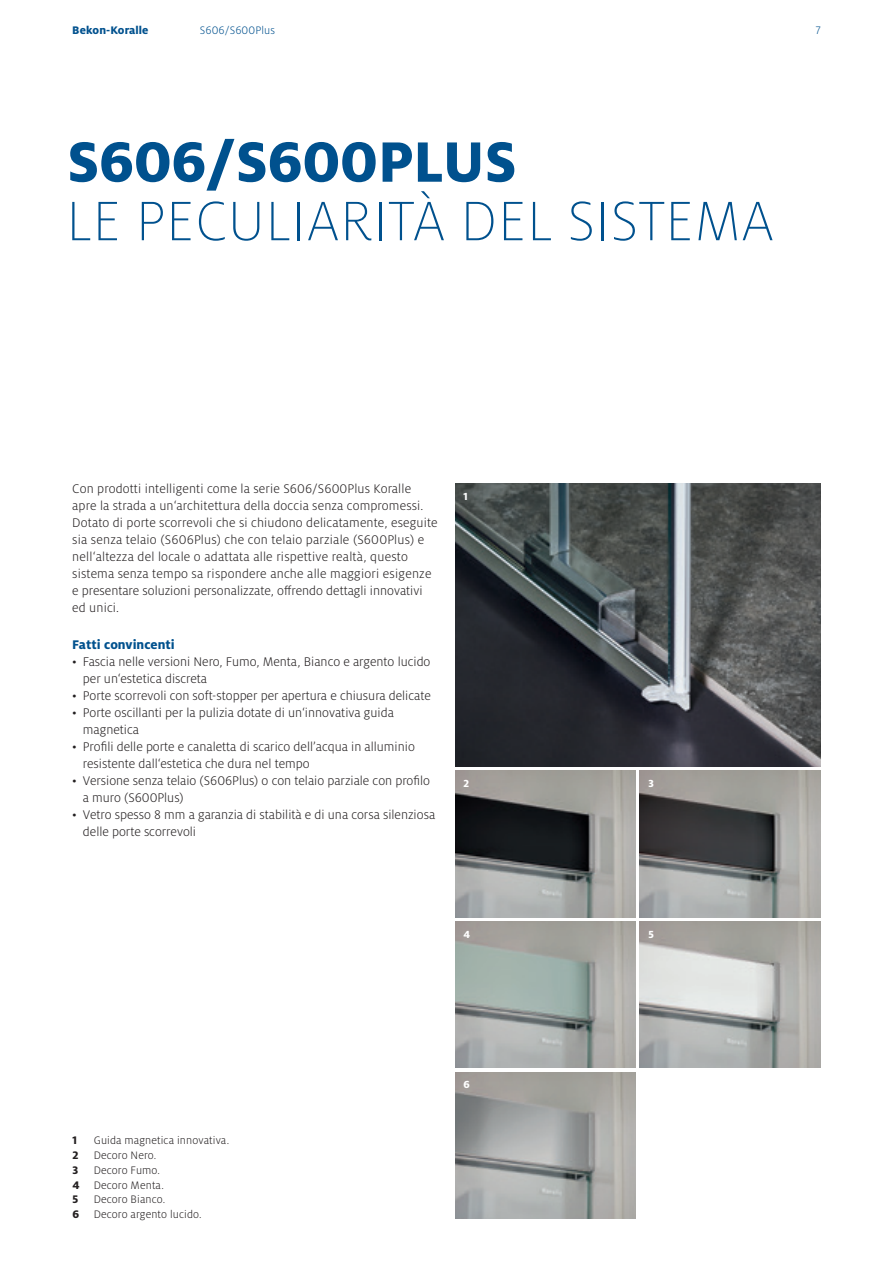
<style>
.page{position:relative;width:893px;height:1263px;background:#fff}
.page>*{position:absolute;margin:0;border:0;box-sizing:border-box;transform-origin:0 0}
.t1{font:800 63px "Milo OT";letter-spacing:-.005em;color:#00518e}
.t2{font:300 expanded 61.5px "Milo OT";letter-spacing:.01em;color:#00518e}
.t3{font:300 13.8px/17px "Milo OT";color:#231f20}
.t4{font:800 13.8px "Milo OT";color:#00518e}
.t5{font:800 12.15px "Milo OT";letter-spacing:.01em;color:#00518e}
.t6{font:800 12.15px "Milo OT";color:#231f20}
.t7{font:300 12px/14.9px "Milo OT";letter-spacing:.01em;color:#231f20}
.t8{font:300 12px "Milo OT";letter-spacing:.01em;color:#00518e}
.t9{font:800 11.4px "Milo OT";color:#fff}
.s1{font-weight:800;font-size:12.15px}
</style>
<div class="page">
<img style="left:455px;top:771px;width:181px;height:146px">
<img style="left:455px;top:1072px;width:181px;height:146px">
<img style="left:640px;top:921px;width:181px;height:146px">
<img style="left:640px;top:771px;width:181px;height:146px">
<img style="left:455px;top:921px;width:181px;height:146px">
<img style="left:455px;top:484px;width:366px;height:283px">
<p class="t5" style="left:72px;top:23px;width:78px">Bekon-Koralle</p>
<p class="t8" style="left:200px;top:24px;width:77px">S606/S600Plus</p>
<p class="t8" style="left:816px;top:24px;width:6px">7</p>
<h1 class="t1" style="left:67px;top:126px;width:451px">S606/S600PLUS</h1>
<h2 class="t2" style="left:66px;top:188px;width:709px">LE PECULIARITÀ DEL SISTEMA</h2>
<p class="t3" style="left:72px;top:481px;width:367px">Con prodotti intelligenti come la serie S606/S600Plus Koralle apre la strada a un‘architettura della doccia senza compromessi.<br>Dotato di porte scorrevoli che si chiudono delicatamente, eseguite sia senza telaio (S606Plus) che con telaio parziale (S600Plus) e nell‘altezza del locale o adattata alle rispettive realtà, questo sistema senza tempo sa rispondere anche alle maggiori esigenze e presentare soluzioni personalizzate, offrendo dettagli innovativi ed unici.</p>
<p class="t4" style="left:72px;top:636px;width:104px">Fatti convincenti</p>
<p class="t3" style="left:83px;top:653px;width:349px;text-indent:-11px">• Fascia nelle versioni Nero, Fumo, Menta, Bianco e argento lucido per un‘estetica discreta</p>
<p class="t3" style="left:72px;top:687px;width:360px">• Porte scorrevoli con soft-stopper per apertura e chiusura delicate</p>
<p class="t3" style="left:83px;top:704px;width:312px;text-indent:-11px">• Porte oscillanti per la pulizia dotate di un‘innovativa guida magnetica</p>
<p class="t3" style="left:83px;top:738px;width:333px;text-indent:-11px">• Profili delle porte e canaletta di scarico dell’acqua in alluminio resistente dall‘estetica che dura nel tempo</p>
<p class="t3" style="left:83px;top:772px;width:349px;text-indent:-11px">• Versione senza telaio (S606Plus) o con telaio parziale con profilo a muro (S600Plus)</p>
<p class="t3" style="left:83px;top:806px;width:354px;text-indent:-11px">• Vetro spesso 8 mm a garanzia di stabilità e di una corsa silenziosa delle porte scorrevoli</p>
<p class="t9" style="left:463px;top:490px;width:6px">1</p>
<p class="t9" style="left:463px;top:777px;width:7px">2</p>
<p class="t9" style="left:463px;top:927px;width:8px">4</p>
<p class="t6" style="left:72px;top:1133px;width:6px">1</p>
<p class="t7" style="left:94px;top:1133px;width:137px">Guida magnetica innovativa.</p>
<p class="t6" style="left:72px;top:1148px;width:8px">2</p>
<p class="t7" style="left:94px;top:1148px;width:64px">Decoro Nero.</p>
<p class="t6" style="left:72px;top:1163px;width:7px">3</p>
<p class="t7" style="left:72px;top:1163px;width:93px;text-indent:21px">Decoro Fumo.<br><span class="s1">4</span> Decoro Menta.</p>
<p class="t6" style="left:72px;top:1193px;width:7px">5</p>
<p class="t7" style="left:72px;top:1192px;width:131px;text-indent:21px">Decoro Bianco.<br><span class="s1">6</span> Decoro argento lucido.</p>
<p class="t9" style="left:463px;top:1078px;width:8px">6</p>
<p class="t9" style="left:648px;top:777px;width:7px">3</p>
<p class="t9" style="left:648px;top:927px;width:7px">5</p>
</div>
